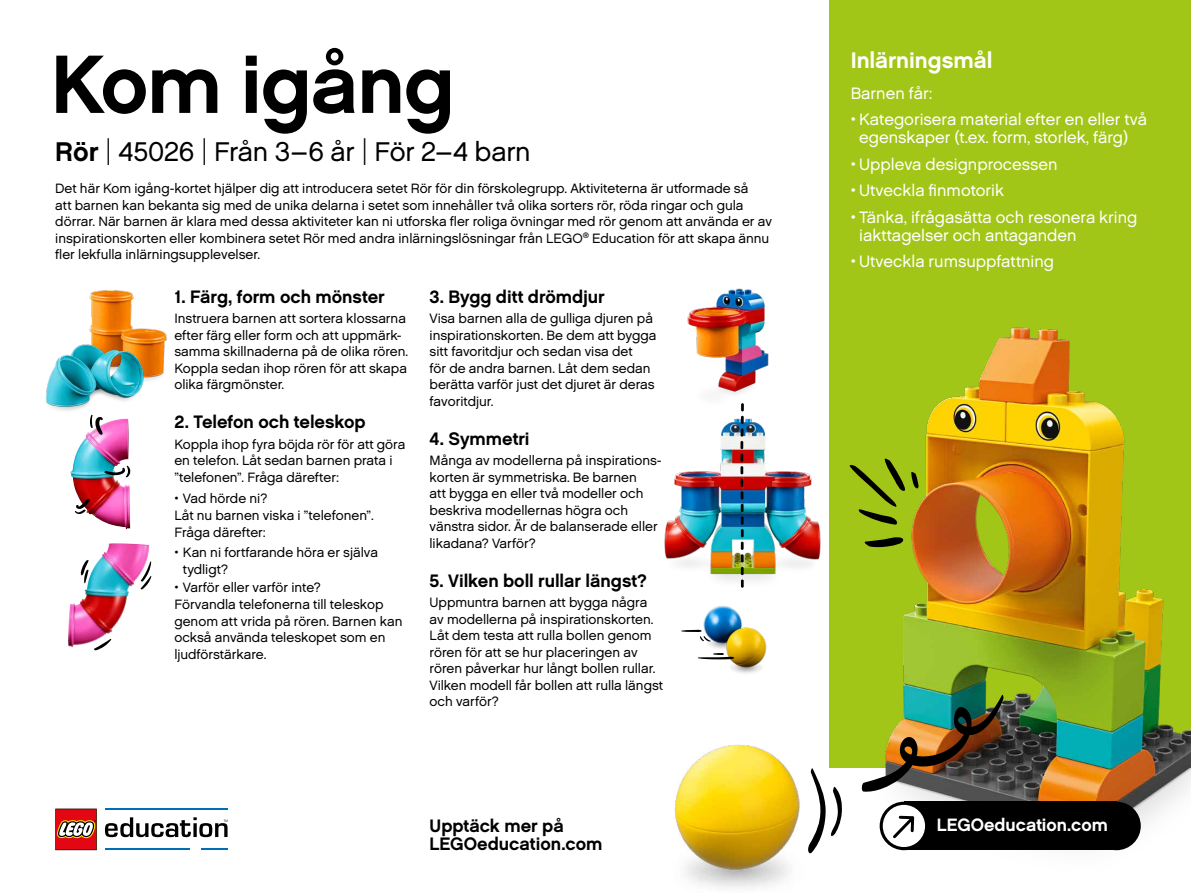
<style>
.page{position:relative;width:1191px;height:893px;background:#fff}
.page>*{position:absolute;margin:0;border:0;box-sizing:border-box;transform-origin:0 0}
.t1{font:700 82.5px "LEGO Chalet 60";letter-spacing:-.015em;color:#000}
.t2{font:27px "LEGO Chalet 60";letter-spacing:-.01em;color:#000}
.t3{font:700 22.5px "LEGO Chalet 60";letter-spacing:-.005em;color:#fff}
.t4{font:700 18px/18px "LEGO Chalet 60";color:#000}
.t5{font:700 17.85px "LEGO Chalet 60";color:#fff}
.t6{font:16.5px/18px "LEGO Chalet 60";color:#fff}
.t7{font:13.5px/16.5px "LEGO Chalet 60";color:#000}
.s1{font-weight:700}
.s2{font-weight:300;font-size:36px}
</style>
<div class="page">
<div style="left:829px;top:0;width:362px;height:767px;background:#a2c617"></div>
<img style="left:842px;top:327px;width:349px;height:524px">
<img style="left:674px;top:744px;width:126px;height:143px">
<svg style="left:847px;top:457px;width:72px;height:68px"></svg>
<svg style="left:862px;top:536px;width:41px;height:12px"></svg>
<img style="left:861px;top:693px;width:142px;height:100px">
<svg style="left:808px;top:767px;width:34px;height:87px"></svg>
<img style="left:664px;top:418px;width:157px;height:163px">
<svg style="left:740px;top:411px;width:4px;height:177px"></svg>
<img style="left:695px;top:605px;width:72px;height:68px">
<svg style="left:697px;top:653px;width:37px;height:6px"></svg>
<svg style="left:681px;top:630px;width:30px;height:12px"></svg>
<img style="left:68px;top:543px;width:64px;height:105px">
<svg style="left:140px;top:561px;width:11px;height:29px"></svg>
<svg style="left:80px;top:560px;width:9px;height:23px"></svg>
<svg style="left:93px;top:639px;width:19px;height:12px"></svg>
<img style="left:70px;top:419px;width:60px;height:110px">
<svg style="left:89px;top:419px;width:14px;height:16px"></svg>
<svg style="left:75px;top:498px;width:16px;height:16px"></svg>
<svg style="left:103px;top:466px;width:28px;height:11px"></svg>
<img style="left:89px;top:290px;width:78px;height:91px">
<img style="left:45px;top:307px;width:101px;height:112px">
<img style="left:687px;top:288px;width:82px;height:123px">
<svg style="left:879px;top:802px;width:49px;height:48px"></svg>
<div style="left:1092px;top:802px;width:48px;height:48px;background:#000;border-radius:50%"></div>
<div style="left:904px;top:802px;width:212px;height:48px;background:#000"></div>
<div style="left:882px;top:805px;width:43px;height:42px;background:#fff;border-radius:50%"></div>
<svg style="left:893px;top:815px;width:22px;height:24px"></svg>
<hr style="left:105px;top:809px;width:122px;height:1px;background:#006db7">
<hr style="left:105px;top:848px;width:85px;height:2px;background:#006db7">
<hr style="left:201px;top:848px;width:26px;height:2px;background:#006db7">
<svg style="left:105px;top:817px;width:122px;height:20px"></svg>
<svg style="left:55px;top:809px;width:42px;height:41px;background:#c53f38"></svg>
<h1 class="t1" style="left:51px;top:32px;width:405px">Kom igång</h1>
<h2 class="t2" style="left:55px;top:135px;width:477px"><span class="s1">Rör</span> <span class="s2">|</span> 45026 <span class="s2">|</span> Från 3–6 år <span class="s2">|</span> För 2–4 barn</h2>
<p class="t7" style="left:55px;top:180px;width:718px">Det här Kom igång-kortet hjälper dig att introducera setet Rör för din förskolegrupp. Aktiviteterna är utformade så<br>att barnen kan bekanta sig med de unika delarna i setet som innehåller två olika sorters rör, röda ringar och gula dörrar. När barnen är klara med dessa aktiviteter kan ni utforska fler roliga övningar med rör genom att använda er av inspirationskorten eller kombinera setet Rör med andra inlärningslösningar från LEGO<sup>®</sup> Education för att skapa ännu fler lekfulla inlärningsupplevelser.</p>
<h3 class="t4" style="left:174px;top:287px;width:212px">1. Färg, form och mönster</h3>
<p class="t7" style="left:174px;top:310px;width:235px">Instruera barnen att sortera klossarna efter färg eller form och att uppmärk&shy;samma skillnaderna på de olika rören.<br>Koppla sedan ihop rören för att skapa olika färgmönster.</p>
<h3 class="t4" style="left:174px;top:413px;width:193px">2. Telefon och teleskop</h3>
<p class="t7" style="left:174px;top:436px;width:232px">Koppla ihop fyra böjda rör för att göra en telefon. Låt sedan barnen prata i ”telefonen”. Fråga därefter:</p>
<p class="t7" style="left:174px;top:489px;width:201px;line-height:17.1px">• Vad hörde ni?<br>Låt nu barnen viska i ”telefonen”.<br>Fråga därefter:</p>
<p class="t7" style="left:183px;top:544px;width:197px;text-indent:-9px">• Kan ni fortfarande höra er själva tydligt?</p>
<p class="t7" style="left:174px;top:578px;width:230px">• Varför eller varför inte?<br>Förvandla telefonerna till teleskop genom att vrida på rören. Barnen kan också använda teleskopet som en ljudförstärkare.</p>
<h3 class="t4" style="left:429px;top:287px;width:176px">3. Bygg ditt drömdjur</h3>
<p class="t7" style="left:429px;top:310px;width:228px">Visa barnen alla de gulliga djuren på inspirationskorten. Be dem att bygga sitt favoritdjur och sedan visa det<br>för de andra barnen. Låt dem sedan berätta varför just det djuret är deras favoritdjur.</p>
<h3 class="t4" style="left:429px;top:429px;width:101px">4. Symmetri</h3>
<p class="t7" style="left:429px;top:452px;width:234px">Många av modellerna på inspirations&shy;korten är symmetriska. Be barnen<br>att bygga en eller två modeller och beskriva modellernas högra och vänstra sidor. Är de balanserade eller likadana? Varför?</p>
<h3 class="t4" style="left:429px;top:571px;width:219px">5. Vilken boll rullar längst?</h3>
<p class="t7" style="left:429px;top:594px;width:235px">Uppmuntra barnen att bygga några av modellerna på inspirationskorten.<br>Låt dem testa att rulla bollen genom rören för att se hur placeringen av rören påverkar hur långt bollen rullar.<br>Vilken modell får bollen att rulla längst och varför?</p>
<h3 class="t4" style="left:429px;top:817px;width:174px">Upptäck mer på<br>LEGOeducation.com</h3>
<h3 class="t3" style="left:850px;top:46px;width:143px">Inlärningsmål</h3>
<p class="t6" style="left:850px;top:84px;width:83px">Barnen får:</p>
<p class="t6" style="left:859px;top:110px;width:289px;text-indent:-8px">• Kategorisera material efter en eller två egenskaper (t.ex. form, storlek, färg)</p>
<p class="t6" style="left:850px;top:155px;width:208px">• Uppleva designprocessen</p>
<p class="t6" style="left:850px;top:181px;width:155px">• Utveckla finmotorik</p>
<p class="t6" style="left:859px;top:208px;width:280px;text-indent:-8px">• Tänka, ifrågasätta och resonera kring iakttagelser och antaganden</p>
<p class="t6" style="left:850px;top:252px;width:205px">• Utveckla rumsuppfattning</p>
<h3 class="t5" style="left:937px;top:814px;width:172px">LEGOeducation.com</h3>
</div>
